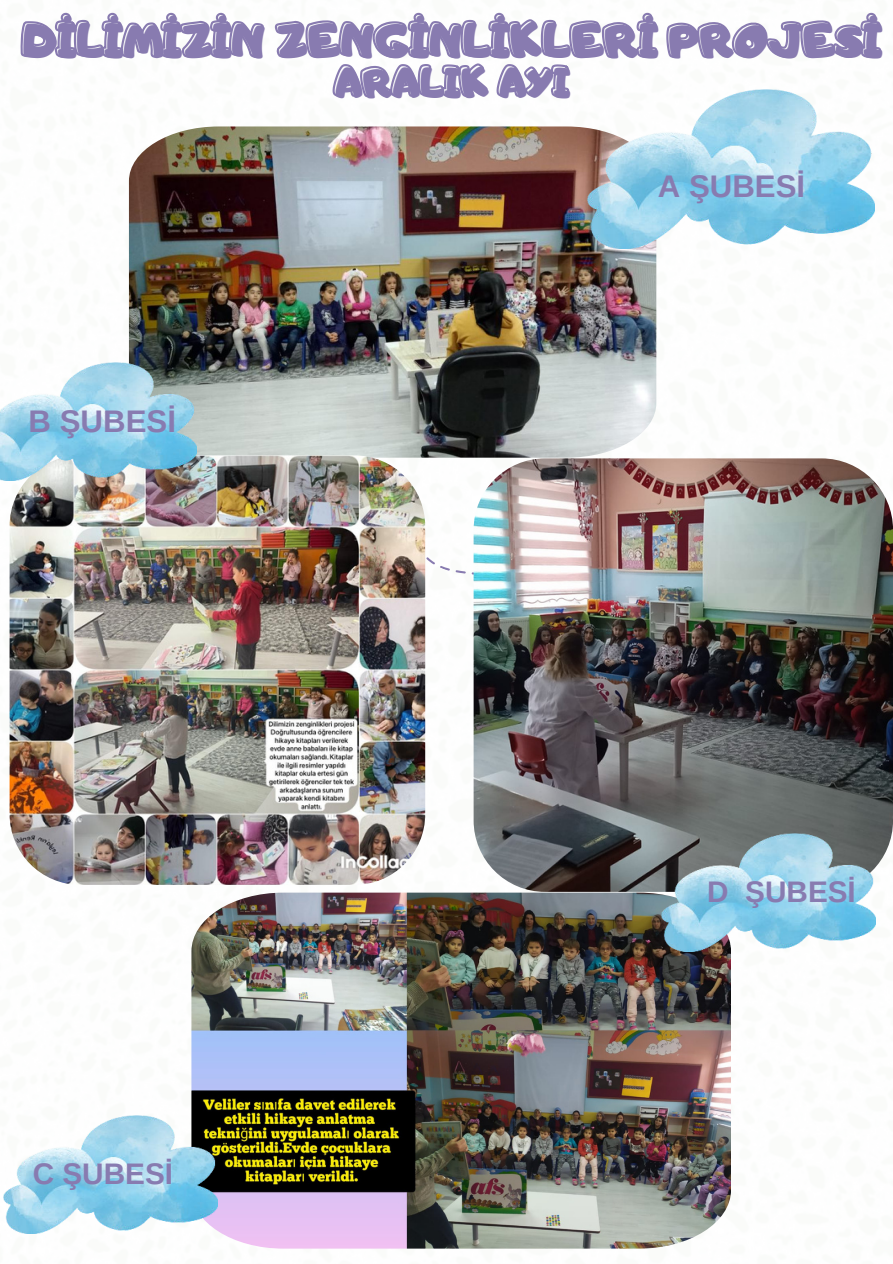
<style>
.page{position:relative;width:893px;height:1264px;background:#fff}
.page>*{position:absolute;margin:0;border:0;box-sizing:border-box;transform-origin:0 0}
.t1{font:45px "CA Generated";color:#887bb0}
.t2{font:39px "CA Generated";color:#887bb0}
.t3{font:700 31.2px "Arimo";color:#887bb0}
.t4{font:700 29.7px "Arimo";color:#887bb0}
</style>
<div class="page">
<svg style="left:417px;top:493px;width:56px;height:92px"></svg>
<img style="left:129px;top:126px;width:527px;height:331px">
<img style="left:191px;top:892px;width:539px;height:356px">
<img style="left:10px;top:455px;width:415px;height:429px;border-radius:71px">
<img style="left:473px;top:458px;width:419px;height:433px;border-radius:71px">
<img style="left:587px;top:121px;width:287px;height:127px">
<img style="left:0;top:363px;width:196px;height:118px">
<img style="left:4px;top:1115px;width:214px;height:118px">
<img style="left:661px;top:833px;width:214px;height:118px">
<svg style="left:20px;top:12px;width:797px;height:109px"></svg>
<svg style="left:331px;top:12px;width:551px;height:87px"></svg>
<p class="t1" style="left:24px;top:12px;width:860px">DİLİMİZİN ZENGİNLİKLERİ PROJESİ</p>
<p class="t2" style="left:336px;top:57px;width:236px">ARALIK AYI</p>
<p class="t3" style="left:29px;top:400px;width:149px">B ŞUBESİ</p>
<p class="t4" style="left:33px;top:1153px;width:142px">C ŞUBESİ</p>
<p class="t3" style="left:657px;top:165px;width:149px">A ŞUBESİ</p>
<p class="t4" style="left:707px;top:871px;width:150px">D ŞUBESİ</p>
</div>
